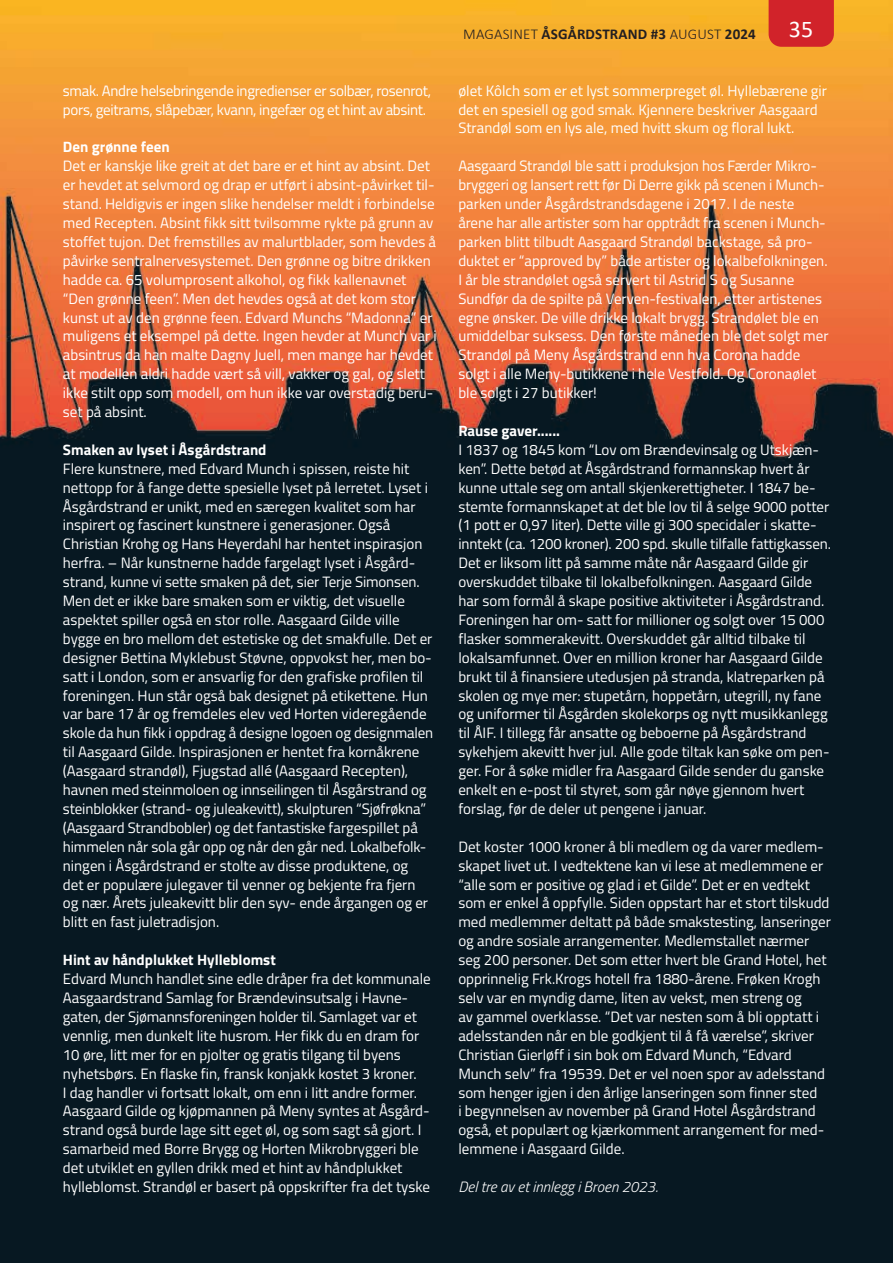
<style>
.page{position:relative;width:893px;height:1263px;background:#fff}
.page>*{position:absolute;margin:0;border:0;box-sizing:border-box;transform-origin:0 0}
.t1{font:24px "Calibri";color:#fff}
.t2{font:15px/18.9px "Titillium Web";color:#fff}
.t3{font:15px/18.9px "Titillium Web";letter-spacing:-.02em;color:#fff}
.t4{font:700 15px "Titillium Web";color:#fff}
.t5{font:700 15px "Calibri";letter-spacing:.01em;color:#231f20}
.t6{font:italic 300 15px "Titillium Web";color:#fff}
.s1{font-weight:300}
</style>
<div class="page">
<img style="left:0;top:0;width:893px;height:1263px">
<div style="left:769px;top:0;width:65px;height:47px;background:#d1232a"></div>
<p class="t3" style="left:63px;top:80px;width:370px">smak. Andre helsebringende ingredienser er solbær, rosenrot, pors, geitrams, slåpebær, kvann, ingefær og et hint av absint.</p>
<p class="t4" style="left:63px;top:136px;width:108px">Den grønne feen</p>
<p class="t2" style="left:63px;top:156px;width:375px">Det er kanskje like greit at det bare er et hint av absint. Det er hevdet at selvmord og drap er utført i absint-påvirket til&shy;stand. Heldigvis er ingen slike hendelser meldt i forbindelse med Recepten. Absint fikk sitt tvilsomme rykte på grunn av stoffet tujon. Det fremstilles av malurtblader, som hevdes å påvirke sentralnervesystemet. Den grønne og bitre drikken hadde ca. 65 volumprosent alkohol, og fikk kallenavnet “Den grønne feen”. Men det hevdes også at det kom stor kunst ut av den grønne feen. Edvard Munchs “Madonna” er muligens et eksempel på dette. Ingen hevder at Munch var i absintrus da han malte Dagny Juell, men mange har hevdet at modellen aldri hadde vært så vill, vakker og gal, og slett ikke stilt opp som modell, om hun ikke var overstadig beru&shy;set på absint.</p>
<p class="t4" style="left:63px;top:438px;width:205px">Smaken av lyset i Åsgårdstrand</p>
<p class="t2" style="left:63px;top:458px;width:372px">Flere kunstnere, med Edvard Munch i spissen, reiste hit nettopp for å fange dette spesielle lyset på lerretet. Lyset i Åsgårdstrand er unikt, med en særegen kvalitet som har inspirert og fascinert kunstnere i generasjoner. Også Christian Krohg og Hans Heyerdahl har hentet inspirasjon herfra. – Når kunstnerne hadde fargelagt lyset i Åsgård&shy;strand, kunne vi sette smaken på det, sier Terje Simonsen.<br>Men det er ikke bare smaken som er viktig, det visuelle aspektet spiller også en stor rolle. Aasgaard Gilde ville bygge en bro mellom det estetiske og det smakfulle. Det er designer Bettina Myklebust Støvne, oppvokst her, men bo&shy;satt i London, som er ansvarlig for den grafiske profilen til foreningen. Hun står også bak designet på etikettene. Hun var bare 17 år og fremdeles elev ved Horten videregående skole da hun fikk i oppdrag å designe logoen og designmalen til Aasgaard Gilde. Inspirasjonen er hentet fra kornåkrene (Aasgaard strandøl), Fjugstad allé (Aasgaard Recepten), havnen med steinmoloen og innseilingen til Åsgårstrand og steinblokker (strand- og juleakevitt), skulpturen “Sjøfrøkna” (Aasgaard Strandbobler) og det fantastiske fargespillet på himmelen når sola går opp og når den går ned. Lokalbefolk&shy;ningen i Åsgårdstrand er stolte av disse produktene, og<br>det er populære julegaver til venner og bekjente fra fjern og nær. Årets juleakevitt blir den syv- ende årgangen og er blitt en fast juletradisjon.</p>
<p class="t4" style="left:63px;top:948px;width:214px">Hint av håndplukket Hylleblomst</p>
<p class="t2" style="left:63px;top:969px;width:369px">Edvard Munch handlet sine edle dråper fra det kommunale Aasgaardstrand Samlag for Brændevinsutsalg i Havne&shy;gaten, der Sjømannsforeningen holder til. Samlaget var et vennlig, men dunkelt lite husrom. Her fikk du en dram for 10 øre, litt mer for en pjolter og gratis tilgang til byens nyhetsbørs. En flaske fin, fransk konjakk kostet 3 kroner.<br>I dag handler vi fortsatt lokalt, om enn i litt andre former.<br>Aasgaard Gilde og kjøpmannen på Meny syntes at Åsgård&shy;strand også burde lage sitt eget øl, og som sagt så gjort. I samarbeid med Borre Brygg og Horten Mikrobryggeri ble det utviklet en gyllen drikk med et hint av håndplukket hylleblomst. Strandøl er basert på oppskrifter fra det tyske</p>
<p class="t5" style="left:463px;top:23px;width:294px"><span class="s1">MAGASINET</span> ÅSGÅRDSTRAND #3 <span class="s1">AUGUST</span> 2024</p>
<h1 class="t1" style="left:789px;top:13px;width:26px">35</h1>
<p class="t2" style="left:458px;top:80px;width:370px">ølet Kôlch som er et lyst sommerpreget øl. Hyllebærene gir det en spesiell og god smak. Kjennere beskriver Aasgaard<br>Strandøl som en lys ale, med hvitt skum og floral lukt.</p>
<p class="t2" style="left:458px;top:156px;width:372px">Aasgaard Strandøl ble satt i produksjon hos Færder Mikro&shy;bryggeri og lansert rett før Di Derre gikk på scenen i Munch&shy;parken under Åsgårdstrandsdagene i 2017. I de neste årene har alle artister som har opptrådt fra scenen i Munch&shy;parken blitt tilbudt Aasgaard Strandøl backstage, så pro&shy;duktet er “approved by” både artister og lokalbefolkningen.<br>I år ble strandølet også servert til Astrid S og Susanne Sundfør da de spilte på Verven-festivalen, etter artistenes egne ønsker. De ville drikke lokalt brygg. Strandølet ble en umiddelbar suksess. Den første måneden ble det solgt mer Strandøl på Meny Åsgårdstrand enn hva Corona hadde solgt i alle Meny-butikkene i hele Vestfold. Og Coronaølet ble solgt i 27 butikker!</p>
<p class="t4" style="left:458px;top:419px;width:103px">Rause gaver......</p>
<p class="t2" style="left:458px;top:439px;width:374px">I 1837 og 1845 kom “Lov om Brændevinsalg og Utskjæn&shy;ken”. Dette betød at Åsgårdstrand formannskap hvert år kunne uttale seg om antall skjenkerettigheter. I 1847 be&shy;stemte formannskapet at det ble lov til å selge 9000 potter (1 pott er 0,97 liter). Dette ville gi 300 specidaler i skatte&shy;inntekt (ca. 1200 kroner). 200 spd. skulle tilfalle fattigkassen.<br>Det er liksom litt på samme måte når Aasgaard Gilde gir overskuddet tilbake til lokalbefolkningen. Aasgaard Gilde har som formål å skape positive aktiviteter i Åsgårdstrand.<br>Foreningen har om- satt for millioner og solgt over 15 000 flasker sommerakevitt. Overskuddet går alltid tilbake til lokalsamfunnet. Over en million kroner har Aasgaard Gilde brukt til å finansiere utedusjen på stranda, klatreparken på skolen og mye mer: stupetårn, hoppetårn, utegrill, ny fane og uniformer til Åsgården skolekorps og nytt musikkanlegg til ÅIF. I tillegg får ansatte og beboerne på Åsgårdstrand sykehjem akevitt hver jul. Alle gode tiltak kan søke om pen&shy;ger. For å søke midler fra Aasgaard Gilde sender du ganske enkelt en e-post til styret, som går nøye gjennom hvert forslag, før de deler ut pengene i januar.</p>
<p class="t2" style="left:458px;top:836px;width:374px">Det koster 1000 kroner å bli medlem og da varer medlem&shy;skapet livet ut. I vedtektene kan vi lese at medlemmene er “alle som er positive og glad i et Gilde”. Det er en vedtekt som er enkel å oppfylle. Siden oppstart har et stort tilskudd med medlemmer deltatt på både smakstesting, lanseringer og andre sosiale arrangementer. Medlemstallet nærmer seg 200 personer. Det som etter hvert ble Grand Hotel, het opprinnelig Frk.Krogs hotell fra 1880-årene. Frøken Krogh selv var en myndig dame, liten av vekst, men streng og<br>av gammel overklasse. “Det var nesten som å bli opptatt i adelsstanden når en ble godkjent til å få værelse”, skriver Christian Gierløff i sin bok om Edvard Munch, “Edvard Munch selv” fra 19539. Det er vel noen spor av adelsstand som henger igjen i den årlige lanseringen som finner sted<br>i begynnelsen av november på Grand Hotel Åsgårdstrand også, et populært og kjærkomment arrangement for med&shy;lemmene i Aasgaard Gilde.</p>
<p class="t6" style="left:458px;top:1176px;width:201px">Del tre av et innlegg i Broen 2023.</p>
</div>
